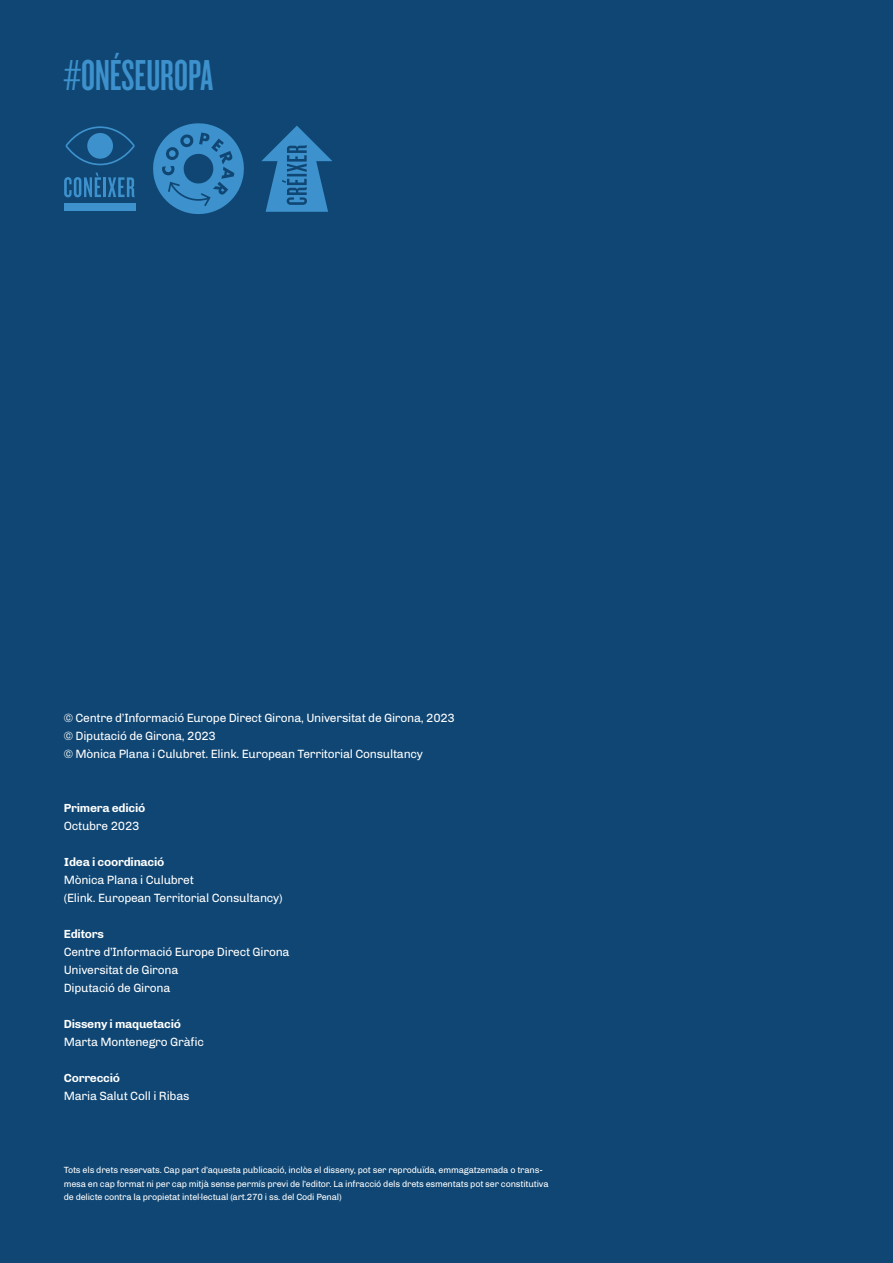
<style>
.page{position:relative;width:893px;height:1263px;background:#0f4673}
.page>*{position:absolute;margin:0;border:0;box-sizing:border-box;transform-origin:0 0}
.t1{font:45px "Knockout HTF47 Bantamweight";color:#3d91cc}
.t2{font:12px/18px "Chivo";letter-spacing:-.02em;color:#fff}
.t3{font:700 12px "Chivo";letter-spacing:-.02em;color:#fff}
.t4{font:9px/13.5px "Chivo";letter-spacing:-.02em;color:#fff}
</style>
<div class="page">
<div style="left:64px;top:203px;width:72px;height:8px;background:#3d91cc"></div>
<svg style="left:64px;top:173px;width:37px;height:24px"></svg>
<hr style="left:103px;top:177px;width:3px;height:20px;background:#3d91cc">
<svg style="left:108px;top:177px;width:27px;height:20px"></svg>
<svg style="left:65px;top:126px;width:70px;height:39px"></svg>
<svg style="left:153px;top:123px;width:91px;height:91px"></svg>
<svg style="left:261px;top:126px;width:71px;height:86px"></svg>
<h1 class="t1" style="left:64px;top:53px;width:151px">#ONÉSEUROPA</h1>
<p class="t2" style="left:64px;top:709px;width:393px">© Centre d’Informació Europe Direct Girona, Universitat de Girona, 2023 © Diputació de Girona, 2023<br>© Mònica Plana i Culubret. Elink. European Territorial Consultancy</p>
<p class="t3" style="left:64px;top:801px;width:83px">Primera edició</p>
<p class="t2" style="left:64px;top:817px;width:77px">Octubre 2023</p>
<p class="t3" style="left:64px;top:855px;width:102px">Idea i coordinació</p>
<p class="t2" style="left:64px;top:871px;width:220px">Mònica Plana i Culubret<br>(Elink. European Territorial Consultancy)</p>
<p class="t3" style="left:64px;top:927px;width:42px">Editors</p>
<p class="t2" style="left:64px;top:943px;width:227px">Centre d’Informació Europe Direct Girona<br>Universitat de Girona<br>Diputació de Girona</p>
<p class="t3" style="left:64px;top:1017px;width:119px">Disseny i maquetació</p>
<p class="t2" style="left:64px;top:1033px;width:142px">Marta Montenegro Gràfic</p>
<p class="t3" style="left:64px;top:1071px;width:58px">Correcció</p>
<p class="t2" style="left:64px;top:1087px;width:127px">Maria Salut Coll i Ribas</p>
<p class="t4" style="left:64px;top:1163px;width:486px">Tots els drets reservats. Cap part d’aquesta publicació, inclòs el disseny, pot ser reproduïda, emmagatzemada o trans&shy;mesa en cap format ni per cap mitjà sense permís previ de l’editor. La infracció dels drets esmentats pot ser constitutiva de delicte contra la propietat intel·lectual (art.270 i ss. del Codi Penal)</p>
</div>
